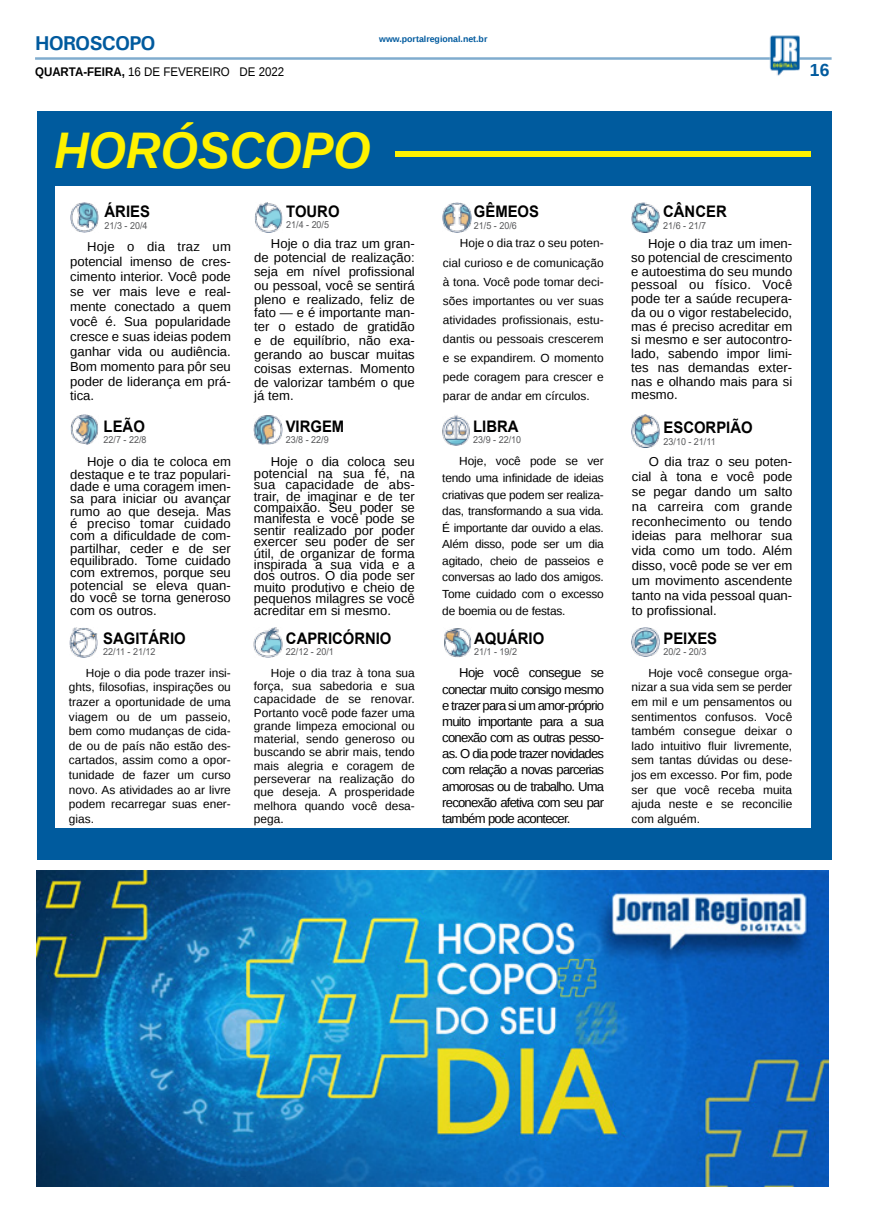
<style>
.page{position:relative;width:869px;height:1223px;background:#fff}
.page>*{position:absolute;margin:0;border:0;box-sizing:border-box;transform-origin:0 0}
.TÍTULO{font:italic 700 51.38px "Liberation Sans";color:#fff200;scale:.93 1}
.TITULO_PG{font:700 20px "Univers";letter-spacing:-.04em;color:#005a9e}
.TÍTULO-2{font:700 17.5px "Liberation Sans";color:#005a9e}
.JR_Classificados{font:700 15.88px "Arial";color:#000;scale:.93 1}
.NOVELAS_E_HOROSC{font:12.88px/11.4px "Liberation Sans";color:#000;text-align:justify}
.MATÉRIA{font:12.88px/15px "Liberation Sans";color:#000;text-align:justify}
.DATA_PG{font:12.5px "Liberation Sans";color:#000;scale:.92 1}
.NOVELAS_E_HOROSC-2{font:11.75px/14.6px "Liberation Sans";color:#000;text-align:justify}
.JR_Classificados-2{font:9.62px "Arial";color:#58595b;scale:.93 1}
.DATA_PG-2{font:700 8.75px "Liberation Sans";color:#005a9e}
.s1{font-weight:700}
</style>
<div class="page">
<hr style="left:35px;top:57px;width:796px;height:3px;background:#005a9e">
<img style="left:769px;top:36px;width:30px;height:40px">
<div style="left:37px;top:111px;width:794px;height:748px;background:#005b9e"></div>
<div style="left:395px;top:151px;width:414px;height:5px;background:#fff200"></div>
<div style="left:55px;top:186px;width:754px;height:641px;background:#fff"></div>
<img style="left:70px;top:202px;width:28px;height:30px">
<img style="left:255px;top:202px;width:27px;height:30px">
<img style="left:443px;top:202px;width:28px;height:30px">
<img style="left:631px;top:202px;width:28px;height:30px">
<img style="left:70px;top:414px;width:28px;height:30px">
<img style="left:254px;top:415px;width:28px;height:30px">
<img style="left:442px;top:415px;width:27px;height:31px">
<img style="left:631px;top:414px;width:27px;height:33px">
<img style="left:70px;top:627px;width:27px;height:30px">
<img style="left:254px;top:627px;width:28px;height:30px">
<img style="left:444px;top:628px;width:27px;height:29px">
<img style="left:631px;top:627px;width:28px;height:30px">
<img style="left:36px;top:870px;width:792px;height:316px">
<p class="TITULO_PG" style="left:35px;top:31px;width:122px">HOROSCOPO</p>
<p class="DATA_PG" style="left:35px;top:65px;width:272px"><span class="s1">QUARTA-FEIRA,</span> 16 DE FEVEREIRO DE 2022</p>
<p class="DATA_PG-2" style="left:379px;top:33px;width:110px">www.portalregional.net.br</p>
<p class="TÍTULO" style="left:54px;top:115px;width:341px">HORÓSCOPO</p>
<p class="JR_Classificados" style="left:104px;top:200px;width:50px">ÁRIES</p>
<p class="JR_Classificados-2" style="left:104px;top:219px;width:48px">21/3 - 20/4</p>
<p class="JR_Classificados" style="left:286px;top:200px;width:59px">TOURO</p>
<p class="JR_Classificados-2" style="left:286px;top:218px;width:48px">21/4 - 20/5</p>
<p class="JR_Classificados" style="left:473px;top:200px;width:72px">GÊMEOS</p>
<p class="JR_Classificados-2" style="left:473px;top:219px;width:48px">21/5 - 20/6</p>
<p class="JR_Classificados" style="left:663px;top:200px;width:70px">CÂNCER</p>
<p class="JR_Classificados-2" style="left:663px;top:219px;width:48px">21/6 - 21/7</p>
<p class="MATÉRIA" style="left:70px;top:239px;width:162px;text-indent:17px">Hoje o dia traz um potencial imenso de cres&shy;cimento interior. Você pode se ver mais leve e real&shy;mente conectado a quem você é. Sua popularidade cresce e suas ideias podem ganhar vida ou audiência.<br>Bom momento para pôr seu poder de liderança em prá&shy;tica.</p>
<p class="NOVELAS_E_HOROSC" style="left:254px;top:237px;width:162px;line-height:13.9px;text-indent:17px">Hoje o dia traz um gran&shy;de potencial de realização: seja em nível profissional ou pessoal, você se sentirá pleno e realizado, feliz de fato — e é importante man&shy;ter o estado de gratidão e de equilíbrio, não exa&shy;gerando ao buscar muitas coisas externas. Momento de valorizar também o que já tem.</p>
<p class="NOVELAS_E_HOROSC-2" style="left:443px;top:234px;width:162px;line-height:19.1px;text-indent:17px">Hoje o dia traz o seu poten&shy;cial curioso e de comunicação à tona. Você pode tomar deci&shy;sões importantes ou ver suas atividades profissionais, estu&shy;dantis ou pessoais crescerem e se expandirem. O momento pede coragem para crescer e parar de andar em círculos.</p>
<p class="NOVELAS_E_HOROSC" style="left:631px;top:237px;width:162px;line-height:13.8px;text-indent:17px">Hoje o dia traz um imen&shy;so potencial de crescimento e autoestima do seu mundo pessoal ou físico. Você pode ter a saúde recupera&shy;da ou o vigor restabelecido, mas é preciso acreditar em si mesmo e ser autocontro&shy;lado, sabendo impor limi&shy;tes nas demandas exter&shy;nas e olhando mais para si mesmo.</p>
<p class="JR_Classificados" style="left:104px;top:415px;width:46px">LEÃO</p>
<p class="JR_Classificados-2" style="left:104px;top:433px;width:48px">22/7 - 22/8</p>
<p class="JR_Classificados" style="left:285px;top:415px;width:64px">VIRGEM</p>
<p class="JR_Classificados-2" style="left:285px;top:433px;width:48px">23/8 - 22/9</p>
<p class="JR_Classificados" style="left:473px;top:415px;width:50px">LIBRA</p>
<p class="JR_Classificados-2" style="left:473px;top:433px;width:53px">23/9 - 22/10</p>
<p class="JR_Classificados" style="left:663px;top:416px;width:97px">ESCORPIÃO</p>
<p class="JR_Classificados-2" style="left:663px;top:434px;width:58px">23/10 - 21/11</p>
<p class="NOVELAS_E_HOROSC" style="left:70px;top:456px;width:162px;line-height:12.4px;text-indent:17px">Hoje o dia te coloca em destaque e te traz populari&shy;dade e uma coragem imen&shy;sa para iniciar ou avançar rumo ao que deseja. Mas é preciso tomar cuidado com a dificuldade de com&shy;partilhar, ceder e de ser equilibrado. Tome cuidado com extremos, porque seu potencial se eleva quan&shy;do você se torna generoso com os outros.</p>
<p class="NOVELAS_E_HOROSC" style="left:254px;top:456px;width:162px;text-indent:17px">Hoje o dia coloca seu potencial na sua fé, na sua capacidade de abs&shy;trair, de imaginar e de ter compaixão. Seu poder se manifesta e você pode se sentir realizado por poder exercer seu poder de ser útil, de organizar de forma inspirada a sua vida e a dos outros. O dia pode ser muito produtivo e cheio de pequenos milagres se você acreditar em si mesmo.</p>
<p class="NOVELAS_E_HOROSC-2" style="left:442px;top:453px;width:163px;line-height:16.5px;text-indent:17px">Hoje, você pode se ver tendo uma infinidade de ideias criativas que podem ser realiza&shy;das, transformando a sua vida.<br>É importante dar ouvido a elas.<br>Além disso, pode ser um dia agitado, cheio de passeios e conversas ao lado dos amigos.<br>Tome cuidado com o excesso de boemia ou de festas.</p>
<p class="NOVELAS_E_HOROSC" style="left:631px;top:455px;width:162px;line-height:14.9px;text-indent:17px">O dia traz o seu poten&shy;cial à tona e você pode se pegar dando um salto na carreira com grande reconhecimento ou tendo ideias para melhorar sua vida como um todo. Além disso, você pode se ver em um movimento ascendente tanto na vida pessoal quan&shy;to profissional.</p>
<p class="JR_Classificados" style="left:103px;top:627px;width:90px">SAGITÁRIO</p>
<p class="JR_Classificados-2" style="left:103px;top:645px;width:58px">22/11 - 21/12</p>
<p class="JR_Classificados" style="left:286px;top:627px;width:115px">CAPRICÓRNIO</p>
<p class="JR_Classificados-2" style="left:286px;top:645px;width:53px">22/12 - 20/1</p>
<p class="JR_Classificados" style="left:474px;top:627px;width:77px">AQUÁRIO</p>
<p class="JR_Classificados-2" style="left:474px;top:645px;width:48px">21/1 - 19/2</p>
<p class="JR_Classificados" style="left:663px;top:627px;width:59px">PEIXES</p>
<p class="JR_Classificados-2" style="left:663px;top:645px;width:48px">20/2 - 20/3</p>
<p class="NOVELAS_E_HOROSC-2" style="left:69px;top:665px;width:163px;text-indent:17px">Hoje o dia pode trazer insi&shy;ghts, filosofias, inspirações ou trazer a oportunidade de uma viagem ou de um passeio, bem como mudanças de cida&shy;de ou de país não estão des&shy;cartados, assim como a opor&shy;tunidade de fazer um curso novo. As atividades ao ar livre podem recarregar suas ener&shy;gias.</p>
<p class="NOVELAS_E_HOROSC-2" style="left:254px;top:666px;width:162px;line-height:13.2px;text-indent:17px">Hoje o dia traz à tona sua força, sua sabedoria e sua capacidade de se renovar.<br>Portanto você pode fazer uma grande limpeza emocional ou material, sendo generoso ou buscando se abrir mais, tendo mais alegria e coragem de perseverar na realização do que deseja. A prosperidade melhora quando você desa&shy;pega.</p>
<p class="NOVELAS_E_HOROSC" style="left:442px;top:665px;width:163px;line-height:16.1px;text-indent:17px">Hoje você consegue se conectar muito consigo mesmo e trazer para si um amor-próprio muito importante para a sua conexão com as outras pesso&shy;as. O dia pode trazer novidades com relação a novas parcerias amorosas ou de trabalho. Uma reconexão afetiva com seu par também pode acontecer.</p>
<p class="NOVELAS_E_HOROSC-2" style="left:631px;top:665px;width:162px;text-indent:17px">Hoje você consegue orga&shy;nizar a sua vida sem se perder em mil e um pensamentos ou sentimentos confusos. Você também consegue deixar o lado intuitivo fluir livremente, sem tantas dúvidas ou dese&shy;jos em excesso. Por fim, pode ser que você receba muita ajuda neste e se reconcilie com alguém.</p>
<p class="TÍTULO-2" style="left:809px;top:58px;width:21px">16</p>
</div>
